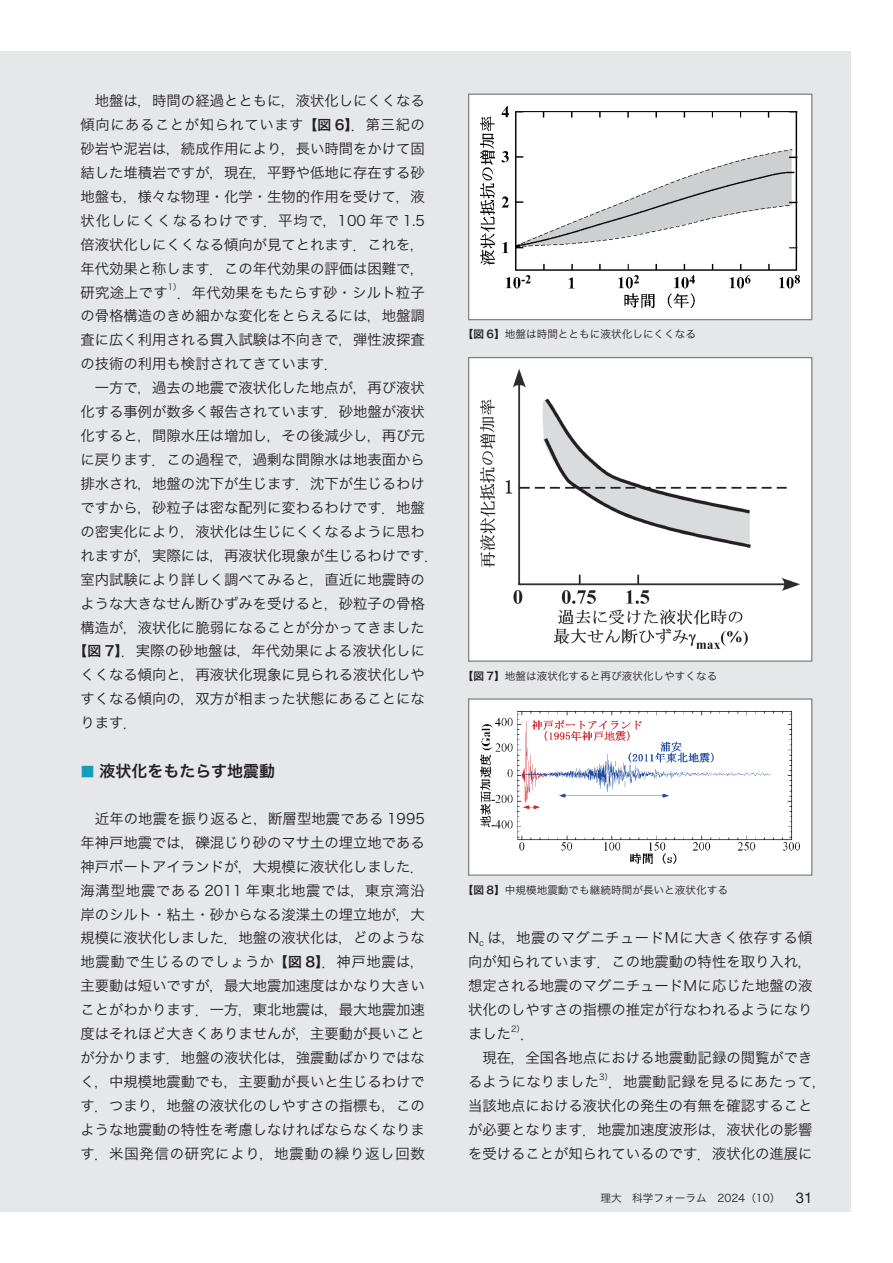
<style>
.page{position:relative;width:893px;height:1263px;background:#fff}
.page>*{position:absolute;margin:0;border:0;box-sizing:border-box;transform-origin:0 0}
.t1{font:15.9px "Hiragino Sans Pr 6 N W6";color:#231f20}
.t2{font:14.4px/23.9px "Hiragino Sans Pr 6 N W3";color:#231f20;text-align:justify}
.t3{font:10.65px "Hiragino Sans Pr 6 N W3";color:#231f20}
.t4{font:8.4px "Hiragino Sans Pr 6 N W3";color:#231f20}
.s1{font-family:"Hiragino Sans Pr 6 N W6";font-size:13.8px}
.s2{font-family:"Koz Min Pr 6 N";font-size:14.4px;color:#149cbb}
.s3{font-family:"Hiragino Sans Pr 6 N W6"}
.s4{font-family:"Helvetica Neue";font-size:14.85px}
</style>
<div class="page">
<div style="left:0;top:51px;width:850px;height:1161px;background:#e6e7e9"></div>
<div style="left:469px;top:94px;width:343px;height:226px;background:#fff"></div>
<div style="left:468px;top:94px;width:344px;height:226px;border:1px solid #808285"></div>
<img style="left:481px;top:106px;width:319px;height:201px">
<div style="left:469px;top:699px;width:343px;height:176px;background:#fff"></div>
<div style="left:468px;top:698px;width:344px;height:178px;border:1px solid #808285"></div>
<img style="left:481px;top:711px;width:319px;height:152px">
<div style="left:469px;top:358px;width:343px;height:303px;background:#fff"></div>
<div style="left:468px;top:357px;width:344px;height:305px;border:1px solid #808285"></div>
<img style="left:481px;top:370px;width:319px;height:279px">
<p class="t2" style="left:81px;top:88px;width:346px">　地盤は，時間の経過とともに，液状化しにくくなる傾向にあることが知られています<span class="s1">【図 6】</span>．第三紀の砂岩や泥岩は，続成作用により，長い時間をかけて固結した堆積岩ですが，現在，平野や低地に存在する砂地盤も，様々な物理・化学・生物的作用を受けて，液状化しにくくなるわけです．平均で，100 年で 1.5倍液状化しにくくなる傾向が見てとれます．これを，年代効果と称します．この年代効果の評価は困難で，研究途上です</p>
<p class="t4" style="left:168px;top:280px;width:15px">1）</p>
<p class="t2" style="left:177px;top:279px;width:249px">．年代効果をもたらす砂・シルト粒子</p>
<p class="t2" style="left:81px;top:303px;width:346px">の骨格構造のきめ細かな変化をとらえるには，地盤調</p>
<p class="t2" style="left:81px;top:327px;width:346px">査に広く利用される貫入試験は不向きで，弾性波探査</p>
<p class="t2" style="left:81px;top:351px;width:260px">の技術の利用も検討されてきています．</p>
<p class="t2" style="left:81px;top:375px;width:346px">　一方で，過去の地震で液状化した地点が，再び液状</p>
<p class="t2" style="left:81px;top:399px;width:346px">化する事例が数多く報告されています．砂地盤が液状</p>
<p class="t2" style="left:81px;top:423px;width:346px">化すると，間隙水圧は増加し，その後減少し，再び元</p>
<p class="t2" style="left:81px;top:447px;width:346px">に戻ります．この過程で，過剰な間隙水は地表面から</p>
<p class="t2" style="left:81px;top:471px;width:346px">排水され，地盤の沈下が生じます．沈下が生じるわけ</p>
<p class="t2" style="left:81px;top:494px;width:346px">ですから，砂粒子は密な配列に変わるわけです．地盤</p>
<p class="t2" style="left:81px;top:518px;width:346px">の密実化により，液状化は生じにくくなるように思わ</p>
<p class="t2" style="left:81px;top:542px;width:360px">れますが，実際には，再液状化現象が生じるわけです．</p>
<p class="t2" style="left:81px;top:566px;width:346px">室内試験により詳しく調べてみると，直近に地震時の</p>
<p class="t2" style="left:81px;top:590px;width:346px">ような大きなせん断ひずみを受けると，砂粒子の骨格</p>
<p class="t2" style="left:81px;top:614px;width:346px">構造が，液状化に脆弱になることが分かってきました</p>
<p class="t2" style="left:74px;top:638px;width:353px"><span class="s1">【図 7】</span>．実際の砂地盤は，年代効果による液状化しに</p>
<p class="t2" style="left:81px;top:662px;width:346px">くくなる傾向と，再液状化現象に見られる液状化しや</p>
<p class="t2" style="left:81px;top:686px;width:346px">すくなる傾向の，双方が相まった状態にあることにな</p>
<p class="t2" style="left:81px;top:710px;width:59px">ります．</p>
<p class="t1" style="left:81px;top:757px;width:196px"><span class="s2">■</span> 液状化をもたらす地震動</p>
<p class="t2" style="left:81px;top:805px;width:346px">　近年の地震を振り返ると，断層型地震である 1995年神戸地震では，礫混じり砂のマサ土の埋立地である神戸ポートアイランドが，大規模に液状化しました．海溝型地震である 2011 年東北地震では，東京湾沿岸のシルト・粘土・砂からなる浚渫土の埋立地が，大規模に液状化しました．地盤の液状化は，どのような地震動で生じるのでしょうか<span class="s1">【図 8】</span>．神戸地震は，主要動は短いですが，最大地震加速度はかなり大きいことがわかります．一方，東北地震は，最大地震加速度はそれほど大きくありませんが，主要動が長いことが分かります．地盤の液状化は，強震動ばかりではなく，中規模地震動でも，主要動が長いと生じるわけです．つまり，地盤の液状化のしやすさの指標も，このような地震動の特性を考慮しなければならなくなります．米国発信の研究により，地震動の繰り返し回数</p>
<p class="t3" style="left:463px;top:325px;width:235px"><span class="s3">【図 6】</span>地盤は時間とともに液状化しにくくなる</p>
<p class="t3" style="left:463px;top:666px;width:256px"><span class="s3">【図 7】</span>地盤は液状化すると再び液状化しやすくなる</p>
<p class="t3" style="left:463px;top:880px;width:267px"><span class="s3">【図 8】</span>中規模地震動でも継続時間が長いと液状化する</p>
<p class="t2" style="left:468px;top:925px;width:346px">N<sub>c</sub> は，地震のマグニチュードＭに大きく依存する傾向が知られています．この地震動の特性を取り入れ，想定される地震のマグニチュードＭに応じた地盤の液状化のしやすさの指標の推定が行なわれるようになりました</p>
<p class="t4" style="left:511px;top:1021px;width:15px">2）</p>
<p class="t2" style="left:468px;top:1021px;width:346px;text-align:left;text-indent:53px">．<br>　現在，全国各地点における地震動記録の閲覧ができるようになりました</p>
<p class="t4" style="left:599px;top:1069px;width:15px">3）</p>
<p class="t2" style="left:468px;top:1068px;width:360px;text-align:left;text-indent:141px">．地震動記録を見るにあたって，当該地点における液状化の発生の有無を確認することが必要となります．地震加速度波形は，液状化の影響を受けることが知られているのです．液状化の進展に</p>
<p class="t3" style="left:600px;top:1189px;width:214px">理大　科学フォーラム　2024（10） <span class="s4">31</span></p>
</div>
